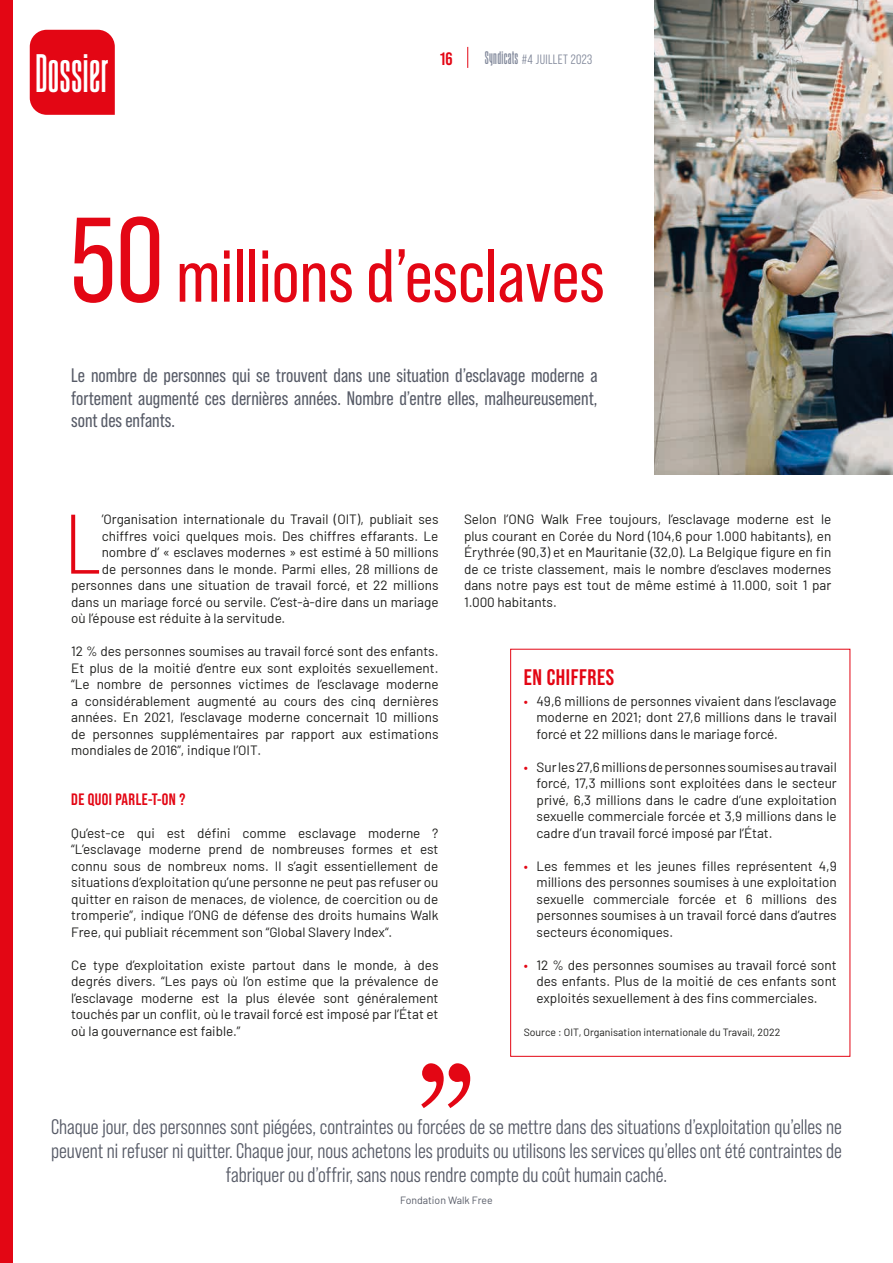
<style>
.page{position:relative;width:893px;height:1263px;background:#fff}
.page>*{position:absolute;margin:0;border:0;box-sizing:border-box;transform-origin:0 0}
.t1{font:84.15px "Bebas Neue Pro Exp Bk";color:#e30614}
.t2{font:75px "Bebas Neue Pro";color:#e30614}
.t3{font:700 40.5px "August";letter-spacing:.01em;color:#fff}
.t4{font:700 22.5px "Bebas Neue Pro";letter-spacing:.025em;color:#e30614}
.t5{font:21px/24px "Bebas Neue Pro Middle";color:#575b67;text-align:center}
.t6{font:19.5px/22.5px "Bebas Neue Pro";color:#575b67;text-align:justify}
.t7{font:700 18px "Bebas Neue Pro";color:#e30614}
.t8{font:700 16.5px "Bebas Neue Pro";letter-spacing:.025em;color:#e30614}
.t9{font:13.5px/16.5px "Barlow";color:#1d1d1b;text-align:justify}
.t10{font:13.5px "Bebas Neue Pro Middle";letter-spacing:.025em;color:#82899b}
.t11{font:10.5px "Barlow";color:#1d1d1b}
.t12{font:10.5px "Barlow";color:#575b67}
.s1{font-family:"August";font-weight:700}
.s2{font-size:120px}
.s3{color:#e30614}
</style>
<div class="page">
<img style="left:655px;top:0;width:238px;height:475px">
<svg style="left:421px;top:1063px;width:49px;height:45px"></svg>
<div style="left:510px;top:649px;width:340px;height:408px;border:1px solid #e30614"></div>
<svg style="left:467px;top:47px;width:1px;height:21px"></svg>
<div style="left:0;top:0;width:13px;height:1263px;background:#e30614"></div>
<div style="left:30px;top:30px;width:85px;height:85px;background:#e30614"></div>
<h3 class="t3" style="left:35px;top:46px;width:75px">Dossier</h3>
<h3 class="t7" style="left:440px;top:48px;width:14px">16</h3>
<p class="t10" style="left:485px;top:52px;width:109px"><span class="s1">Syndicats</span> #4 JUILLET 2023</p>
<h2 class="t2" style="left:70px;top:233px;width:536px"><span class="s2">50</span> millions d’esclaves</h2>
<h3 class="t6" style="left:71px;top:364px;width:528px">Le nombre de personnes qui se trouvent dans une situation d’esclavage moderne a fortement augmenté ces dernières années. Nombre d’entre elles, malheureusement, sont des enfants.</h3>
<h1 class="t1" style="left:65px;top:493px;width:38px">L</h1>
<p class="t9" style="left:102px;top:510px;width:338px">’Organisation internationale du Travail (OIT), publiait ses</p>
<p class="t9" style="left:102px;top:526px;width:338px">chiffres voici quelques mois. Des chiffres effarants. Le</p>
<p class="t9" style="left:102px;top:543px;width:338px">nombre d’ « esclaves modernes » est estimé à 50 millions</p>
<p class="t9" style="left:102px;top:559px;width:338px">de personnes dans le monde. Parmi elles, 28 millions de</p>
<p class="t9" style="left:71px;top:576px;width:369px">personnes dans une situation de travail forcé, et 22 millions</p>
<p class="t9" style="left:71px;top:592px;width:369px">dans un mariage forcé ou servile. C’est-à-dire dans un mariage</p>
<p class="t9" style="left:71px;top:609px;width:216px">où l’épouse est réduite à la servitude.</p>
<p class="t9" style="left:71px;top:642px;width:369px">12 % des personnes soumises au travail forcé sont des enfants.<br>Et plus de la moitié d’entre eux sont exploités sexuellement. “Le nombre de personnes victimes de l’esclavage moderne a considérablement augmenté au cours des cinq dernières années. En 2021, l’esclavage moderne concernait 10 millions de personnes supplémentaires par rapport aux estimations mondiales de 2016”, indique l’OIT.</p>
<p class="t8" style="left:71px;top:789px;width:116px">DE QUOI PARLE-T-ON ?</p>
<p class="t9" style="left:71px;top:823px;width:369px">Qu’est-ce qui est défini comme esclavage moderne ? “L’esclavage moderne prend de nombreuses formes et est connu sous de nombreux noms. Il s’agit essentiellement de situations d’exploitation qu’une personne ne peut pas refuser ou quitter en raison de menaces, de violence, de coercition ou de tromperie”, indique l’ONG de défense des droits humains Walk Free, qui publiait récemment son “Global Slavery Index“.</p>
<p class="t9" style="left:71px;top:955px;width:369px">Ce type d’exploitation existe partout dans le monde, à des degrés divers. “Les pays où l’on estime que la prévalence de l’esclavage moderne est la plus élevée sont généralement touchés par un conflit, où le travail forcé est imposé par l’État et où la gouvernance est faible.”</p>
<p class="t9" style="left:464px;top:510px;width:369px">Selon l’ONG Walk Free toujours, l’esclavage moderne est le plus courant en Corée du Nord (104,6 pour 1.000 habitants), en Érythrée (90,3) et en Mauritanie (32,0). La Belgique figure en fin de ce triste classement, mais le nombre d’esclaves modernes dans notre pays est tout de même estimé à 11.000, soit 1 par 1.000 habitants.</p>
<h3 class="t4" style="left:524px;top:664px;width:92px">EN CHIFFRES</h3>
<p class="t9" style="left:536px;top:691px;width:302px;text-indent:-13px"><span class="s3">•</span> 49,6 millions de personnes vivaient dans l’esclavage moderne en 2021; dont 27,6 millions dans le travail forcé et 22 millions dans le mariage forcé.</p>
<p class="t9" style="left:536px;top:757px;width:302px;text-indent:-13px"><span class="s3">•</span> Sur les 27,6 millions de personnes soumises au travail forcé, 17,3 millions sont exploitées dans le secteur privé, 6,3 millions dans le cadre d’une exploitation sexuelle commerciale forcée et 3,9 millions dans le cadre d’un travail forcé imposé par l’État.</p>
<p class="t9" style="left:536px;top:856px;width:302px;text-indent:-13px"><span class="s3">•</span> Les femmes et les jeunes filles représentent 4,9 millions des personnes soumises à une exploitation sexuelle commerciale forcée et 6 millions des personnes soumises à un travail forcé dans d’autres secteurs économiques.</p>
<p class="t9" style="left:536px;top:955px;width:302px;text-indent:-13px"><span class="s3">•</span> 12 % des personnes soumises au travail forcé sont des enfants. Plus de la moitié de ces enfants sont exploités sexuellement à des fins commerciales.</p>
<p class="t11" style="left:524px;top:1024px;width:258px">Source : OIT, Organisation internationale du Travail, 2022</p>
<p class="t5" style="left:51px;top:1115px;width:792px">Chaque jour, des personnes sont piégées, contraintes ou forcées de se mettre dans des situations d’exploitation qu’elles ne peuvent ni refuser ni quitter. Chaque jour, nous achetons les produits ou utilisons les services qu’elles ont été contraintes de fabriquer ou d’offrir, sans nous rendre compte du coût humain caché.</p>
<p class="t12" style="left:400px;top:1193px;width:94px">Fondation Walk Free</p>
</div>
